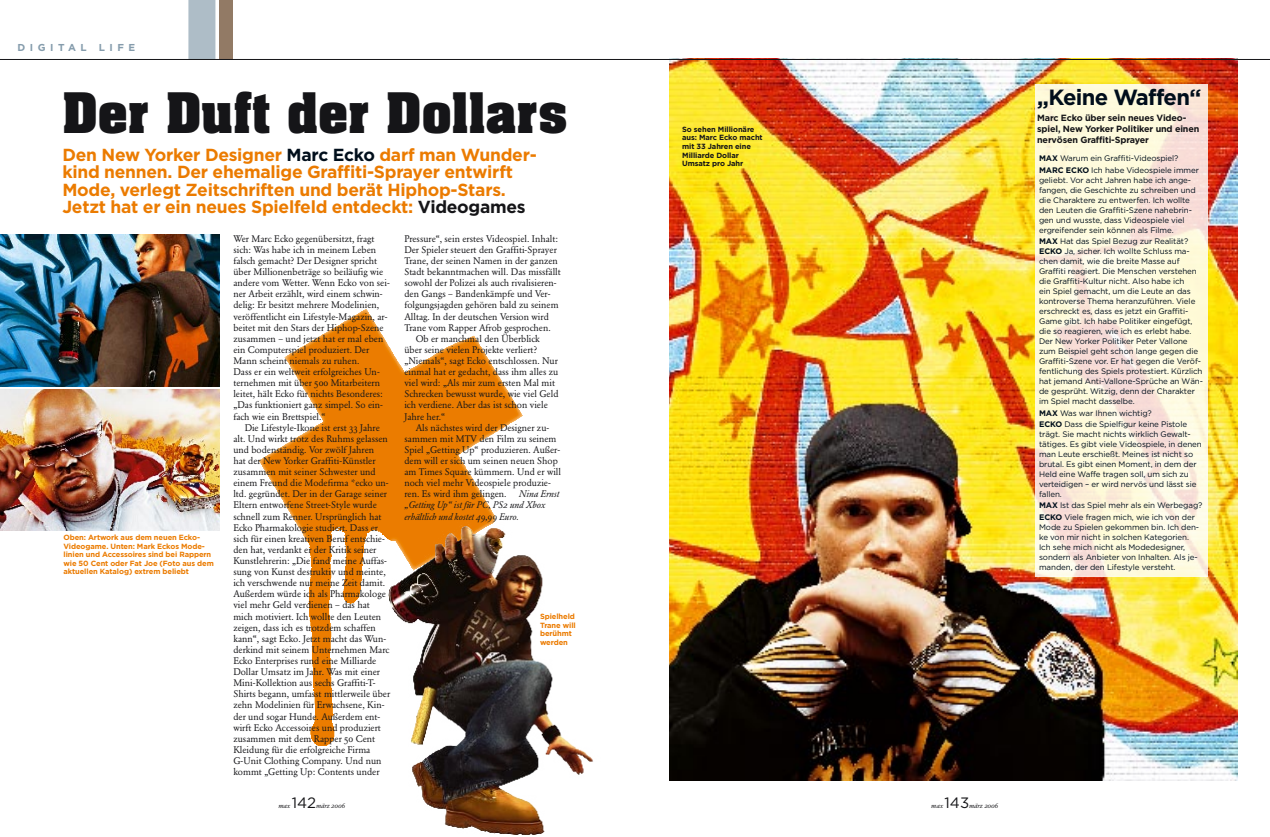
<style>
.page{position:relative;width:1270px;height:837px;background:#fff}
.page>*{position:absolute;margin:0;border:0;box-sizing:border-box;transform-origin:0 0}
._07_Head_50pt{font:700 47.5px "Aachen";letter-spacing:.015em;color:#151518}
._13_Service-Text_gotham{font:700 22px "Gotham";letter-spacing:-.03em;color:#000e1b}
.t1{font:700 17.5px/17.5px "Gotham";letter-spacing:-.015em;color:#eb7b00}
.t2{font:700 10px "Gotham";letter-spacing:.45em;color:#859cac}
._01_Lauftext{font:9.5px/11.1px "Garamond BE Regular";color:#151518}
._01_Lauftext-2{font:9.5px/11.1px "Garamond BE Italic";color:#151518}
.t3{font:700 9px/11px "Gotham";letter-spacing:-.015em;color:#151518}
._13_Service-Text_gotham-2{font:8px/10px "Gotham";letter-spacing:-.01em;color:#000e1b}
._13_Service-Text_gotham-3{font:700 7.5px/8.5px "Gotham";letter-spacing:-.01em;color:#eb7b00}
._13_Service-Text_gotham-4{font:700 7.5px/8.5px "Gotham";letter-spacing:-.01em;color:#151518}
.t4{font:7px "Garamond BE Italic";color:#151518}
.s1{color:#000e1b}
.s2{color:#151518}
.s3{font-family:"Gotham";font-size:15px}
.s4{font-weight:700}
</style>
<div class="page">
<img style="left:259px;top:309px;width:264px;height:436px">
<img style="left:670px;top:60px;width:567px;height:720px">
<img style="left:387px;top:515px;width:283px;height:320px">
<img style="left:0;top:234px;width:219px;height:152px">
<img style="left:0;top:389px;width:219px;height:141px">
<svg style="left:188px;top:0;width:45px;height:59px;fill:#aebdc7"></svg>
<hr style="left:0;top:59px;width:1270px;height:1px;background:#151518">
<svg style="left:1035px;top:84px;width:173px;height:492px;fill:#fefadb"></svg>
<p class="t2" style="left:17px;top:42px;width:119px">DIGITAL LIFE</p>
<p class="_07_Head_50pt" style="left:62px;top:78px;width:506px">Der Duft der Dollars</p>
<p class="t1" style="left:62px;top:145px;width:476px">Den New Yorker Designer <span class="s1">Marc Ecko</span> darf man Wunder&shy;kind nennen. Der ehemalige Graffiti-Sprayer entwirft Mode, verlegt Zeitschriften und berät Hiphop-Stars.<br>Jetzt hat er ein neues Spielfeld entdeckt: <span class="s2">Videogames</span></p>
<p class="_01_Lauftext" style="left:233px;top:233px;width:158px">Wer Marc Ecko gegenübersitzt, fragt sich: Was habe ich in meinem Leben falsch gemacht? Der Designer spricht über Millionenbeträge so beiläufig wie andere vom Wetter. Wenn Ecko von sei&shy;ner Arbeit erzählt, wird einem schwin&shy;delig: Er besitzt mehrere Modelinien, veröffentlicht ein Lifestyle-Magazin, ar&shy;beitet mit den Stars der Hiphop-Szene zusammen – und jetzt hat er mal eben ein Computerspiel produziert. Der Mann scheint niemals zu ruhen.<br>Dass er ein weltweit erfolgreiches Un&shy;ternehmen mit über 500 Mitarbeitern leitet, hält Ecko für nichts Besonderes: „Das funktioniert ganz simpel. So ein&shy;fach wie ein Brettspiel.“</p>
<p class="_01_Lauftext" style="left:233px;top:422px;width:158px;text-indent:11px">Die Lifestyle-Ikone ist erst 33 Jahre alt. Und wirkt trotz des Ruhms gelassen und bodenständig. Vor zwölf Jahren<br>hat der New Yorker Graffiti-Künstler zusammen mit seiner Schwester und einem Freund die Modefirma *ecko un&shy;ltd. gegründet. Der in der Garage seiner Eltern entworfene Street-Style wurde schnell zum Renner. Ursprünglich hat Ecko Pharmakologie studiert. Dass er sich für einen kreativen Beruf entschie&shy;den hat, verdankt er der Kritik seiner Kunstlehrerin: „Die fand meine Auffas&shy;sung von Kunst destruktiv und meinte, ich verschwende nur meine Zeit damit.<br>Außerdem würde ich als Pharmakologe viel mehr Geld verdienen – das hat mich motiviert. Ich wollte den Leuten zeigen, dass ich es trotzdem schaffen kann“, sagt Ecko. Jetzt macht das Wun&shy;derkind mit seinem Unternehmen Marc Ecko Enterprises rund eine Milliarde Dollar Umsatz im Jahr. Was mit einer Mini-Kollektion aus sechs Graffiti-T-Shirts begann, umfasst mittlerweile über zehn Modelinien für Erwachsene, Kin&shy;der und sogar Hunde. Außerdem ent&shy;wirft Ecko Accessoires und produziert zusammen mit dem Rapper 50 Cent Kleidung für die erfolgreiche Firma G-Unit Clothing Company. Und nun kommt „Getting Up: Contents under</p>
<p class="_01_Lauftext" style="left:404px;top:233px;width:158px">Pressure“, sein erstes Videospiel. Inhalt:<br>Der Spieler steuert den Graffiti-Sprayer Trane, der seinen Namen in der ganzen Stadt bekanntmachen will. Das missfällt sowohl der Polizei als auch rivalisieren&shy;den Gangs – Bandenkämpfe und Ver&shy;folgungsjagden gehören bald zu seinem Alltag. In der deutschen Version wird Trane vom Rapper Afrob gesprochen.</p>
<p class="_01_Lauftext" style="left:404px;top:333px;width:156px;text-indent:11px">Ob er manchmal den Überblick über seine vielen Projekte verliert? „Niemals“, sagt Ecko entschlossen. Nur einmal hat er gedacht, dass ihm alles zu viel wird: „Als mir zum ersten Mal mit Schrecken bewusst wurde, wie viel Geld ich verdiene. Aber das ist schon viele Jahre her.“</p>
<p class="_01_Lauftext" style="left:404px;top:422px;width:158px;text-indent:11px">Als nächstes wird der Designer zu&shy;sammen mit MTV den Film zu seinem Spiel „Getting Up“ produzieren. Außer&shy;dem will er sich um seinen neuen Shop am Times Square kümmern. Und er will noch viel mehr Videospiele produzie&shy;ren. Es wird ihm gelingen.</p>
<p class="_01_Lauftext-2" style="left:519px;top:488px;width:42px">Nina Ernst</p>
<p class="_01_Lauftext-2" style="left:404px;top:499px;width:142px">„Getting Up“ ist für PC, PS2 und Xbox erhältlich und kostet 49,99 Euro.</p>
<p class="_13_Service-Text_gotham-3" style="left:63px;top:533px;width:152px">Oben: Artwork aus dem neuen Ecko-Videogame. Unten: Mark Eckos Mode&shy;linien und Accessoires sind bei Rappern wie 50 Cent oder Fat Joe (Foto aus dem aktuellen Katalog) extrem beliebt</p>
<p class="_13_Service-Text_gotham-3" style="left:540px;top:611px;width:37px">Spielheld<br>Trane will berühmt werden</p>
<p class="t4" style="left:278px;top:801px;width:68px">max <span class="s3">142</span>märz 2006</p>
<p class="_13_Service-Text_gotham-4" style="left:682px;top:125px;width:82px">So sehen Millionäre aus: Marc Ecko macht mit 33 Jahren eine<br>Milliarde Dollar<br>Umsatz pro Jahr</p>
<p class="_13_Service-Text_gotham" style="left:1037px;top:85px;width:166px">„Keine Waffen“</p>
<p class="t3" style="left:1037px;top:112px;width:164px">Marc Ecko über sein neues Video&shy;spiel, New Yorker Politiker und einen nervösen Graffiti-Sprayer</p>
<p class="_13_Service-Text_gotham-2" style="left:1039px;top:153px;width:141px"><span class="s4">MAX</span> Warum ein Graffiti-Videospiel?</p>
<p class="_13_Service-Text_gotham-2" style="left:1039px;top:164px;width:161px"><span class="s4">MARC ECKO</span> Ich habe Videospiele immer geliebt. Vor acht Jahren habe ich ange&shy;fangen, die Geschichte zu schreiben und die Charaktere zu entwerfen. Ich wollte den Leuten die Graffiti-Szene nahebrin&shy;gen und wusste, dass Videospiele viel ergreifender sein können als Filme.</p>
<p class="_13_Service-Text_gotham-2" style="left:1039px;top:236px;width:166px"><span class="s4">MAX</span> Hat das Spiel Bezug zur Realität?<br><span class="s4">ECKO</span> Ja, sicher. Ich wollte Schluss ma&shy;chen damit, wie die breite Masse auf Graffiti reagiert. Die Menschen verstehen die Graffiti-Kultur nicht. Also habe ich<br>ein Spiel gemacht, um die Leute an das kontroverse Thema heranzuführen. Viele erschreckt es, dass es jetzt ein Graffiti-Game gibt. Ich habe Politiker eingefügt, die so reagieren, wie ich es erlebt habe.<br>Der New Yorker Politiker Peter Vallone zum Beispiel geht schon lange gegen die Graffiti-Szene vor. Er hat gegen die Veröf&shy;fentlichung des Spiels protestiert. Kürzlich hat jemand Anti-Vallone-Sprüche an Wän&shy;de gesprüht. Witzig, denn der Charakter im Spiel macht dasselbe.</p>
<p class="_13_Service-Text_gotham-2" style="left:1039px;top:407px;width:114px"><span class="s4">MAX</span> Was war Ihnen wichtig?</p>
<p class="_13_Service-Text_gotham-2" style="left:1039px;top:419px;width:164px"><span class="s4">ECKO</span> Dass die Spielfigur keine Pistole trägt. Sie macht nichts wirklich Gewalt&shy;tätiges. Es gibt viele Videospiele, in denen man Leute erschießt. Meines ist nicht so brutal. Es gibt einen Moment, in dem der Held eine Waffe tragen soll, um sich zu verteidigen – er wird nervös und lässt sie fallen.</p>
<p class="_13_Service-Text_gotham-2" style="left:1039px;top:500px;width:165px"><span class="s4">MAX</span> Ist das Spiel mehr als ein Werbegag?</p>
<p class="_13_Service-Text_gotham-2" style="left:1039px;top:511px;width:162px"><span class="s4">ECKO</span> Viele fragen mich, wie ich von der Mode zu Spielen gekommen bin. Ich den&shy;ke von mir nicht in solchen Kategorien.<br>Ich sehe mich nicht als Modedesigner, sondern als Anbieter von Inhalten. Als je&shy;manden, der den Lifestyle versteht.</p>
<p class="t4" style="left:931px;top:801px;width:68px">max <span class="s3">143</span>märz 2006</p>
</div>
